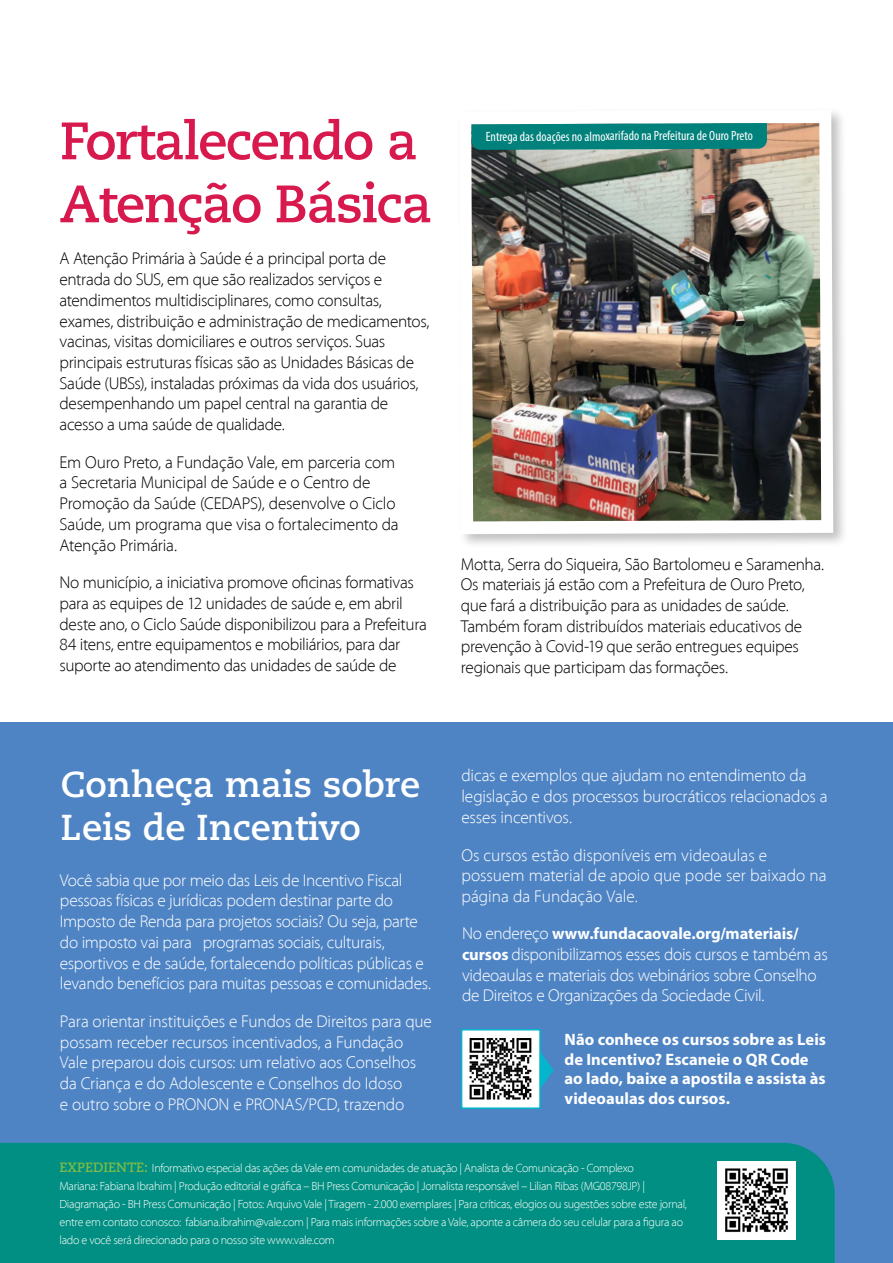
<style>
.page{position:relative;width:893px;height:1263px;background:#fff}
.page>*{position:absolute;margin:0;border:0;box-sizing:border-box;transform-origin:0 0}
.t1{font:700 52.5px/63px "Caecilia LT Std";letter-spacing:-.03em;color:#d7194e}
.t2{font:700 36px/43.2px "Caecilia LT Std";color:#fff}
.t3{font:300 17.25px/20.7px "Myriad Pro";letter-spacing:-.02em;color:#000}
.t4{font:300 17.25px/20.7px "Myriad Pro";letter-spacing:-.015em;color:#fff}
.t5{font:700 16.5px/19.8px "Myriad Pro";color:#fff}
.t6{font:condensed 13.5px "Myriad Pro";letter-spacing:-.005em;color:#fff}
.t7{font:300 12px/18px "Myriad Pro";letter-spacing:-.025em;color:#fff}
.s1{font-weight:300;font-size:17.25px}
.s2{font-weight:700;font-size:16.5px}
.s3{font-family:"Caecilia LT Std";font-weight:700;font-size:13.5px;color:#7cbb48}
</style>
<div class="page">
<div style="left:0;top:723px;width:893px;height:540px;background:#4f84c4"></div>
<div style="left:0;top:1143px;width:835px;height:120px;background:#008f82"></div>
<img style="left:717px;top:1161px;width:79px;height:78px">
<div style="left:456px;top:107px;width:392px;height:442px;background:#000;opacity:.25"></div>
<svg style="left:459px;top:110px;width:374px;height:424px"></svg>
<img style="left:471px;top:123px;width:350px;height:398px">
<svg style="left:471px;top:123px;width:296px;height:27px;background:#0b847f"></svg>
<svg style="left:541px;top:1052px;width:13px;height:36px"></svg>
<div style="left:462px;top:1030px;width:78px;height:78px;background:#fff"></div>
<img style="left:469px;top:1038px;width:63px;height:62px">
<div style="left:461px;top:1029px;width:80px;height:80px;border:2px solid #00b5cb"></div>
<h1 class="t1" style="left:60px;top:110px;width:374px">Fortalecendo a<br>Atenção Básica</h1>
<p class="t3" style="left:60px;top:249px;width:371px">A Atenção Primária à Saúde é a principal porta de entrada do SUS, em que são realizados serviços e atendimentos multidisciplinares, como consultas, exames, distribuição e administração de medicamentos, vacinas, visitas domiciliares e outros serviços. Suas principais estruturas físicas são as Unidades Básicas de Saúde (UBSs), instaladas próximas da vida dos usuários, desempenhando um papel central na garantia de acesso a uma saúde de qualidade.</p>
<p class="t3" style="left:60px;top:452px;width:341px">Em Ouro Preto, a Fundação Vale, em parceria com a Secretaria Municipal de Saúde e o Centro de Promoção da Saúde (CEDAPS), desenvolve o Ciclo Saúde, um programa que visa o fortalecimento da Atenção Primária.</p>
<p class="t3" style="left:60px;top:572px;width:369px">No município, a iniciativa promove oficinas formativas para as equipes de 12 unidades de saúde e, em abril deste ano, o Ciclo Saúde disponibilizou para a Prefeitura 84 itens, entre equipamentos e mobiliários, para dar suporte ao atendimento das unidades de saúde de</p>
<p class="t6" style="left:486px;top:128px;width:269px">Entrega das doações no almoxarifado na Prefeitura de Ouro Preto</p>
<p class="t3" style="left:461px;top:554px;width:365px">Motta, Serra do Siqueira, São Bartolomeu e Saramenha.<br>Os materiais já estão com a Prefeitura de Ouro Preto, que fará a distribuição para as unidades de saúde.<br>Também foram distribuídos materiais educativos de prevenção à Covid-19 que serão entregues equipes regionais que participam das formações.</p>
<h2 class="t2" style="left:61px;top:763px;width:361px">Conheça mais sobre<br>Leis de Incentivo</h2>
<p class="t4" style="left:60px;top:870px;width:373px">Você sabia que por meio das Leis de Incentivo Fiscal pessoas físicas e jurídicas podem destinar parte do Imposto de Renda para projetos sociais? Ou seja, parte do imposto vai para programas sociais, culturais, esportivos e de saúde, fortalecendo políticas públicas e levando benefícios para muitas pessoas e comunidades.</p>
<p class="t4" style="left:60px;top:1011px;width:373px">Para orientar instituições e Fundos de Direitos para que possam receber recursos incentivados, a Fundação Vale preparou dois cursos: um relativo aos Conselhos da Criança e do Adolescente e Conselhos do Idoso<br>e outro sobre o PRONON e PRONAS/PCD, trazendo</p>
<p class="t4" style="left:461px;top:766px;width:368px">dicas e exemplos que ajudam no entendimento da legislação e dos processos burocráticos relacionados a esses incentivos.</p>
<p class="t4" style="left:461px;top:845px;width:367px">Os cursos estão disponíveis em videoaulas e possuem material de apoio que pode ser baixado na página da Fundação Vale.</p>
<p class="t5" style="left:462px;top:923px;width:338px"><span class="s1">No endereço</span> www.fundacaovale.org/materiais/</p>
<p class="t4" style="left:462px;top:944px;width:367px"><span class="s2">cursos</span> disponibilizamos esses dois cursos e também as videoaulas e materiais dos webinários sobre Conselho de Direitos e Organizações da Sociedade Civil.</p>
<p class="t5" style="left:565px;top:1029px;width:263px">Não conhece os cursos sobre as Leis de Incentivo? Escaneie o QR Code ao lado, baixe a apostila e assista às videoaulas dos cursos.</p>
<p class="t7" style="left:60px;top:1159px;width:629px"><span class="s3">EXPEDIENTE:</span> Informativo especial das ações da Vale em comunidades de atuação | Analista de Comunicação - Complexo<br>Mariana: Fabiana Ibrahim | Produção editorial e gráfica – BH Press Comunicação | Jornalista responsável – Lilian Ribas (MG08798JP) | Diagramação - BH Press Comunicação | Fotos: Arquivo Vale | Tiragem - 2.000 exemplares | Para críticas, elogios ou sugestões sobre este jornal, entre em contato conosco: fabiana.ibrahim@vale.com | Para mais informações sobre a Vale, aponte a câmera do seu celular para a figura ao lado e você será direcionado para o nosso site www.vale.com</p>
</div>
